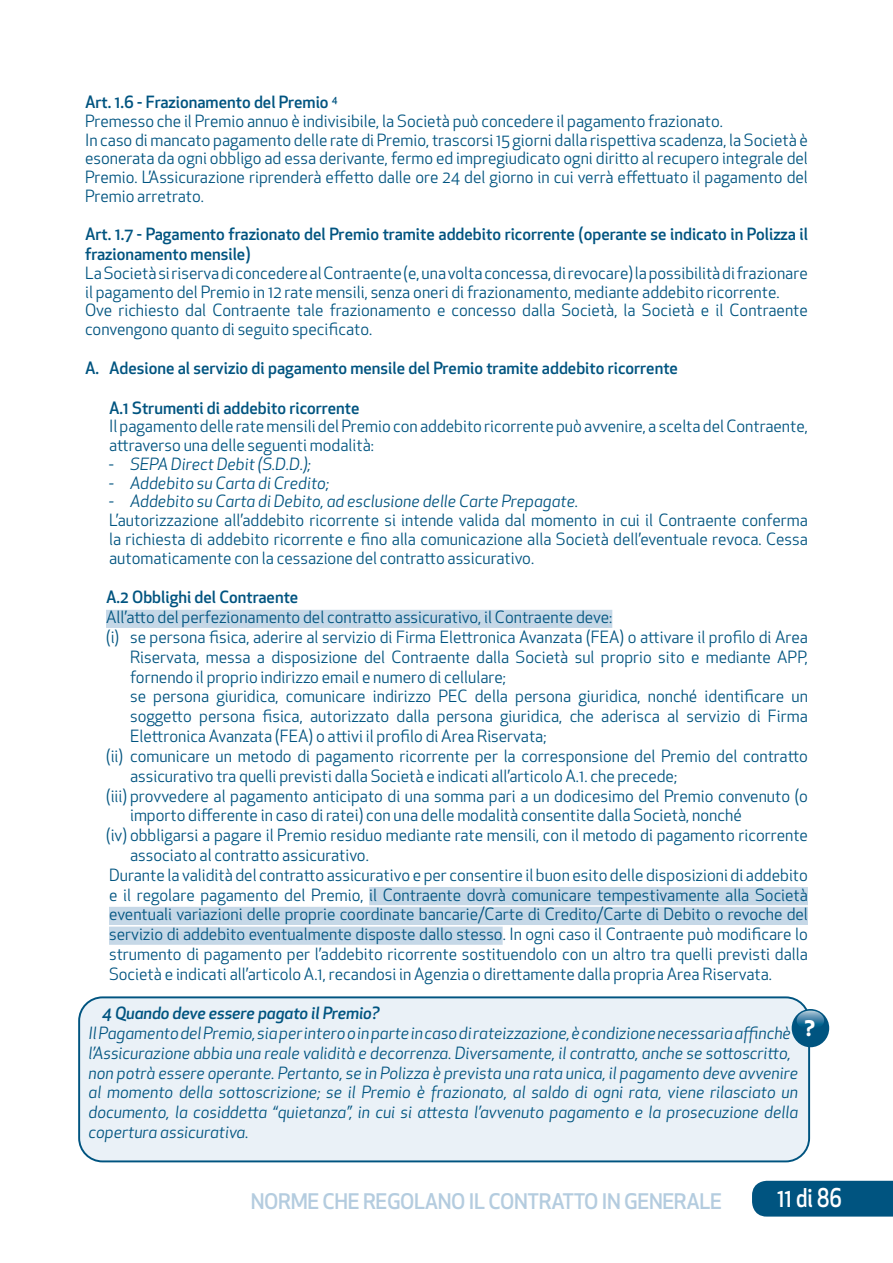
<style>
.page{position:relative;width:893px;height:1263px;background:#fff}
.page>*{position:absolute;margin:0;border:0;box-sizing:border-box;transform-origin:0 0}
.t1{font:500 25.2px "Apex New";color:#fff;scale:.83 1}
.t2{font:500 21px "Apex New";letter-spacing:-.02em;color:#b4ccdf}
.t3{font:700 21px "Apex New";color:#fff}
.t4{font:16.5px/18.8px "Apex New";color:#005480}
.t5{font:italic 16.5px/19.8px "Apex New";color:#005480}
.t6{font:500 16.5px/19.8px "Apex New";color:#005480}
.t7{font:italic 500 16.5px "Apex New";letter-spacing:-.005em;color:#005480}
.s1{font-weight:500}
.s2{font-style:normal}
</style>
<div class="page">
<div style="left:752px;top:1181px;width:141px;height:35px;background:#005480"></div>
<div style="left:106px;top:610px;width:506px;height:18px;background:#c6d8e7"></div>
<div style="left:369px;top:887px;width:439px;height:18px;background:#c6d8e7"></div>
<div style="left:109px;top:907px;width:699px;height:18px;background:#c6d8e7"></div>
<div style="left:109px;top:927px;width:394px;height:18px;background:#c6d8e7"></div>
<div style="left:79px;top:997px;width:730px;height:164px;background:#eaf1f7;border-radius:23px"></div>
<div style="left:78px;top:996px;width:732px;height:166px;border:2px solid #005480;border-radius:23px"></div>
<div style="left:792px;top:1009px;width:37px;height:38px;background:#005480;border-radius:50%"></div>
<svg style="left:797px;top:1010px;width:27px;height:19px"></svg>
<p class="t4" style="left:85px;top:93px;width:724px"><span class="s1">Art. 1.6 - Frazionamento del Premio</span> <sup>4<br></sup>Premesso che il Premio annuo è indivisibile, la Società può concedere il pagamento frazionato.<br>In caso di mancato pagamento delle rate di Premio, trascorsi 15 giorni dalla rispettiva scadenza, la Società è esonerata da ogni obbligo ad essa derivante, fermo ed impregiudicato ogni diritto al recupero integrale del Premio. L’Assicurazione riprenderà effetto dalle ore 24 del giorno in cui verrà effettuato il pagamento del Premio arretrato.</p>
<p class="t6" style="left:85px;top:224px;width:724px">Art. 1.7 - Pagamento frazionato del Premio tramite addebito ricorrente (operante se indicato in Polizza il frazionamento mensile)</p>
<p class="t4" style="left:85px;top:264px;width:724px">La Società si riserva di concedere al Contraente (e, una volta concessa, di revocare) la possibilità di frazionare il pagamento del Premio in 12 rate mensili, senza oneri di frazionamento, mediante addebito ricorrente.<br>Ove richiesto dal Contraente tale frazionamento e concesso dalla Società, la Società e il Contraente convengono quanto di seguito specificato.</p>
<p class="t6" style="left:85px;top:358px;width:594px">A. Adesione al servizio di pagamento mensile del Premio tramite addebito ricorrente</p>
<p class="t6" style="left:109px;top:397px;width:252px">A.1 Strumenti di addebito ricorrente</p>
<p class="t4" style="left:109px;top:417px;width:700px">Il pagamento delle rate mensili del Premio con addebito ricorrente può avvenire, a scelta del Contraente, attraverso una delle seguenti modalità:</p>
<p class="t5" style="left:109px;top:454px;width:204px"><span class="s2">-</span> SEPA Direct Debit (S.D.D.);</p>
<p class="t5" style="left:109px;top:473px;width:222px">- Addebito su Carta di Credito;</p>
<p class="t5" style="left:109px;top:492px;width:471px">- Addebito su Carta di Debito, ad esclusione delle Carte Prepagate.</p>
<p class="t4" style="left:109px;top:511px;width:700px;text-align:justify">L’autorizzazione all’addebito ricorrente si intende valida dal momento in cui il Contraente conferma la richiesta di addebito ricorrente e fino alla comunicazione alla Società dell’eventuale revoca. Cessa automaticamente con la cessazione del contratto assicurativo.</p>
<p class="t6" style="left:106px;top:587px;width:194px">A.2 Obblighi del Contraente</p>
<p class="t4" style="left:106px;top:608px;width:508px">All’atto del perfezionamento del contratto assicurativo, il Contraente deve:</p>
<p class="t4" style="left:106px;top:628px;width:703px">(i) se persona fisica, aderire al servizio di Firma Elettronica Avanzata (FEA) o attivare il profilo di Area</p>
<p class="t4" style="left:130px;top:647px;width:679px">Riservata, messa a disposizione del Contraente dalla Società sul proprio sito e mediante APP,</p>
<p class="t4" style="left:130px;top:667px;width:377px">fornendo il proprio indirizzo email e numero di cellulare;</p>
<p class="t4" style="left:130px;top:687px;width:679px">se persona giuridica, comunicare indirizzo PEC della persona giuridica, nonché identificare un</p>
<p class="t4" style="left:130px;top:707px;width:679px">soggetto persona fisica, autorizzato dalla persona giuridica, che aderisca al servizio di Firma</p>
<p class="t4" style="left:130px;top:727px;width:418px">Elettronica Avanzata (FEA) o attivi il profilo di Area Riservata;</p>
<p class="t4" style="left:106px;top:746px;width:703px">(ii) comunicare un metodo di pagamento ricorrente per la corresponsione del Premio del contratto</p>
<p class="t4" style="left:130px;top:766px;width:549px">assicurativo tra quelli previsti dalla Società e indicati all’articolo A.1. che precede;</p>
<p class="t4" style="left:106px;top:786px;width:703px">(iii) provvedere al pagamento anticipato di una somma pari a un dodicesimo del Premio convenuto (o</p>
<p class="t4" style="left:130px;top:806px;width:613px">importo differente in caso di ratei) con una delle modalità consentite dalla Società, nonché</p>
<p class="t4" style="left:106px;top:826px;width:703px">(iv) obbligarsi a pagare il Premio residuo mediante rate mensili, con il metodo di pagamento ricorrente</p>
<p class="t4" style="left:130px;top:845px;width:240px">associato al contratto assicurativo.</p>
<p class="t4" style="left:109px;top:865px;width:700px">Durante la validità del contratto assicurativo e per consentire il buon esito delle disposizioni di addebito</p>
<p class="t4" style="left:109px;top:885px;width:700px">e il regolare pagamento del Premio, il Contraente dovrà comunicare tempestivamente alla Società</p>
<p class="t4" style="left:109px;top:905px;width:700px">eventuali variazioni delle proprie coordinate bancarie/Carte di Credito/Carte di Debito o revoche del</p>
<p class="t4" style="left:109px;top:925px;width:700px">servizio di addebito eventualmente disposte dallo stesso. In ogni caso il Contraente può modificare lo</p>
<p class="t4" style="left:109px;top:944px;width:700px">strumento di pagamento per l’addebito ricorrente sostituendolo con un altro tra quelli previsti dalla</p>
<p class="t4" style="left:109px;top:964px;width:664px">Società e indicati all’articolo A.1, recandosi in Agenzia o direttamente dalla propria Area Riservata.</p>
<p class="t7" style="left:102px;top:1002px;width:279px">4 Quando deve essere pagato il Premio?</p>
<p class="t5" style="left:89px;top:1023px;width:711px">Il Pagamento del Premio, sia per intero o in parte in caso di rateizzazione, è condizione necessaria affinchè l’Assicurazione abbia una reale validità e decorrenza. Diversamente, il contratto, anche se sottoscritto, non potrà essere operante. Pertanto, se in Polizza è prevista una rata unica, il pagamento deve avvenire al momento della sottoscrizione; se il Premio è frazionato, al saldo di ogni rata, viene rilasciato un documento, la cosiddetta “quietanza”, in cui si attesta l’avvenuto pagamento e la prosecuzione della copertura assicurativa.</p>
<p class="t3" style="left:805px;top:1013px;width:12px">?</p>
<p class="t2" style="left:251px;top:1187px;width:473px">NORME CHE REGOLANO IL CONTRATTO IN GENERALE</p>
<h1 class="t1" style="left:777px;top:1181px;width:79px">11 di 86</h1>
</div>
